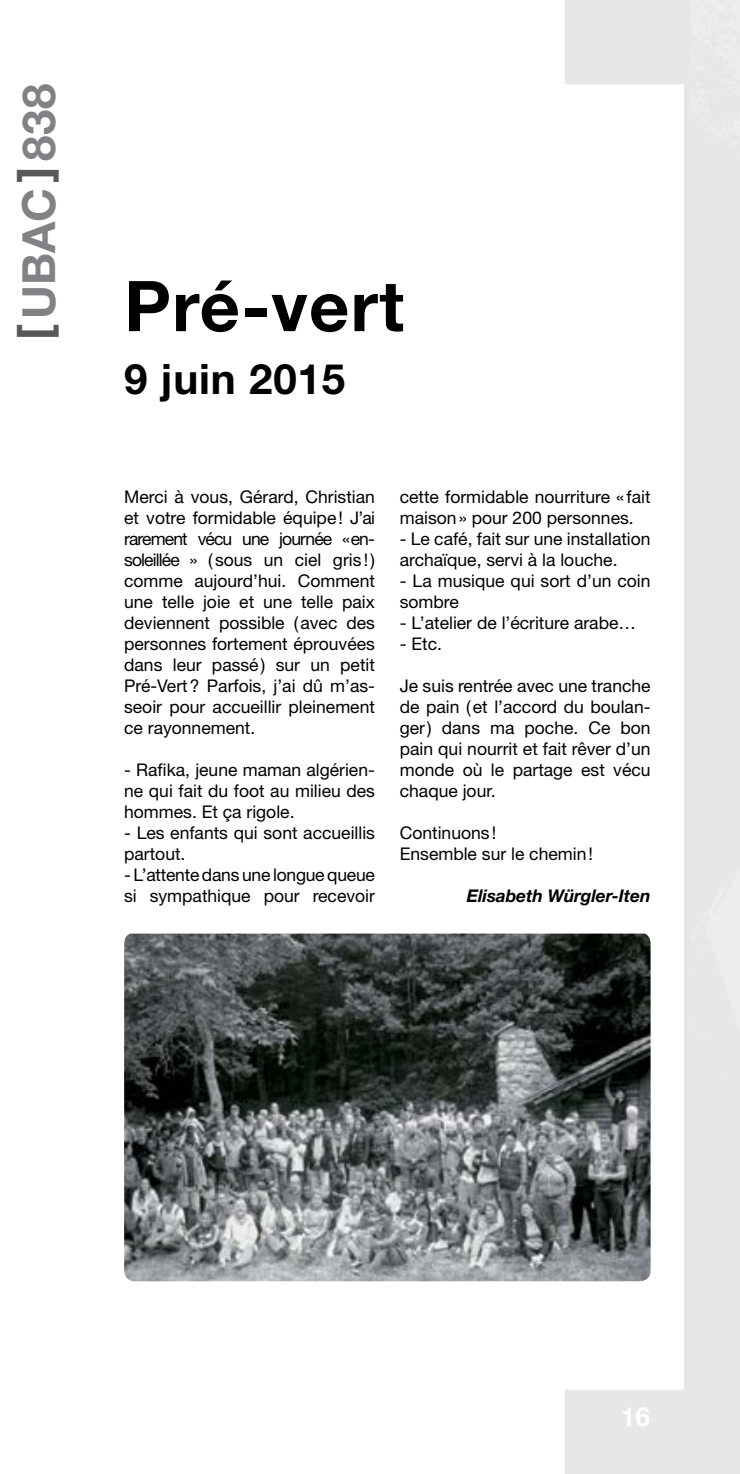
<style>
.page{position:relative;width:740px;height:1474px;background:#fff}
.page>*{position:absolute;margin:0;border:0;box-sizing:border-box;transform-origin:0 0}
.t1{font:700 70px "Helvetica Neue LT Std";letter-spacing:.02em;color:#000}
.t2{font:700 45.68px "Helvetica Neue LT Std";letter-spacing:.005em;color:#808285}
.t3{font:700 42px "Helvetica Neue LT Std";letter-spacing:.02em;color:#000}
.t4{font:700 26.25px "Helvetica Neue LT Std";color:#fff}
.t5{font:17.5px/21px "Helvetica Neue LT Std";color:#000}
.t6{font:italic 700 17.5px "Helvetica Neue LT Std";letter-spacing:-.005em;color:#000}
.s1{color:#58595b}
</style>
<div class="page">
<svg style="left:564px;top:0;width:127px;height:1473px"></svg>
<img style="left:124px;top:933px;width:526px;height:348px">
<h2 class="t2" style="left:11px;top:340px;width:258px;rotate:-90deg"><span class="s1">[</span>UBAC<span class="s1">]</span>838</h2>
<h1 class="t1" style="left:124px;top:263px;width:281px">Pré-vert</h1>
<h3 class="t3" style="left:124px;top:353px;width:222px">9 juin 2015</h3>
<p class="t5" style="left:124px;top:485px;width:252px;text-align:justify">Merci à vous, Gérard, Christian et votre formidable équipe! J’ai rarement vécu une journée «en&shy;soleillée » (sous un ciel gris!) comme aujourd’hui. Comment une telle joie et une telle paix deviennent possible (avec des personnes fortement éprouvées dans leur passé) sur un petit Pré-Vert? Parfois, j’ai dû m’as&shy;seoir pour accueillir pleinement ce rayonnement.</p>
<p class="t5" style="left:124px;top:758px;width:252px;text-align:justify">- Rafika, jeune maman algérien&shy;ne qui fait du foot au milieu des hommes. Et ça rigole.</p>
<p class="t5" style="left:124px;top:821px;width:252px">- Les enfants qui sont accueillis partout.</p>
<p class="t5" style="left:124px;top:863px;width:252px">- L’attente dans une longue queue si sympathique pour recevoir</p>
<p class="t5" style="left:399px;top:485px;width:252px">cette formidable nourriture « fait maison» pour 200 personnes.</p>
<p class="t5" style="left:399px;top:527px;width:252px">- Le café, fait sur une installation archaïque, servi à la louche.</p>
<p class="t5" style="left:399px;top:569px;width:252px">- La musique qui sort d’un coin sombre</p>
<p class="t5" style="left:399px;top:611px;width:237px">- L’atelier de l’écriture arabe…</p>
<p class="t5" style="left:399px;top:632px;width:44px">- Etc.</p>
<p class="t5" style="left:399px;top:674px;width:252px;text-align:justify">Je suis rentrée avec une tranche de pain (et l’accord du boulan&shy;ger) dans ma poche. Ce bon pain qui nourrit et fait rêver d’un monde où le partage est vécu chaque jour.</p>
<p class="t5" style="left:399px;top:821px;width:195px">Continuons !<br>Ensemble sur le chemin!</p>
<p class="t6" style="left:466px;top:884px;width:185px">Elisabeth Würgler-Iten</p>
<h3 class="t4" style="left:620px;top:1400px;width:31px">16</h3>
</div>
